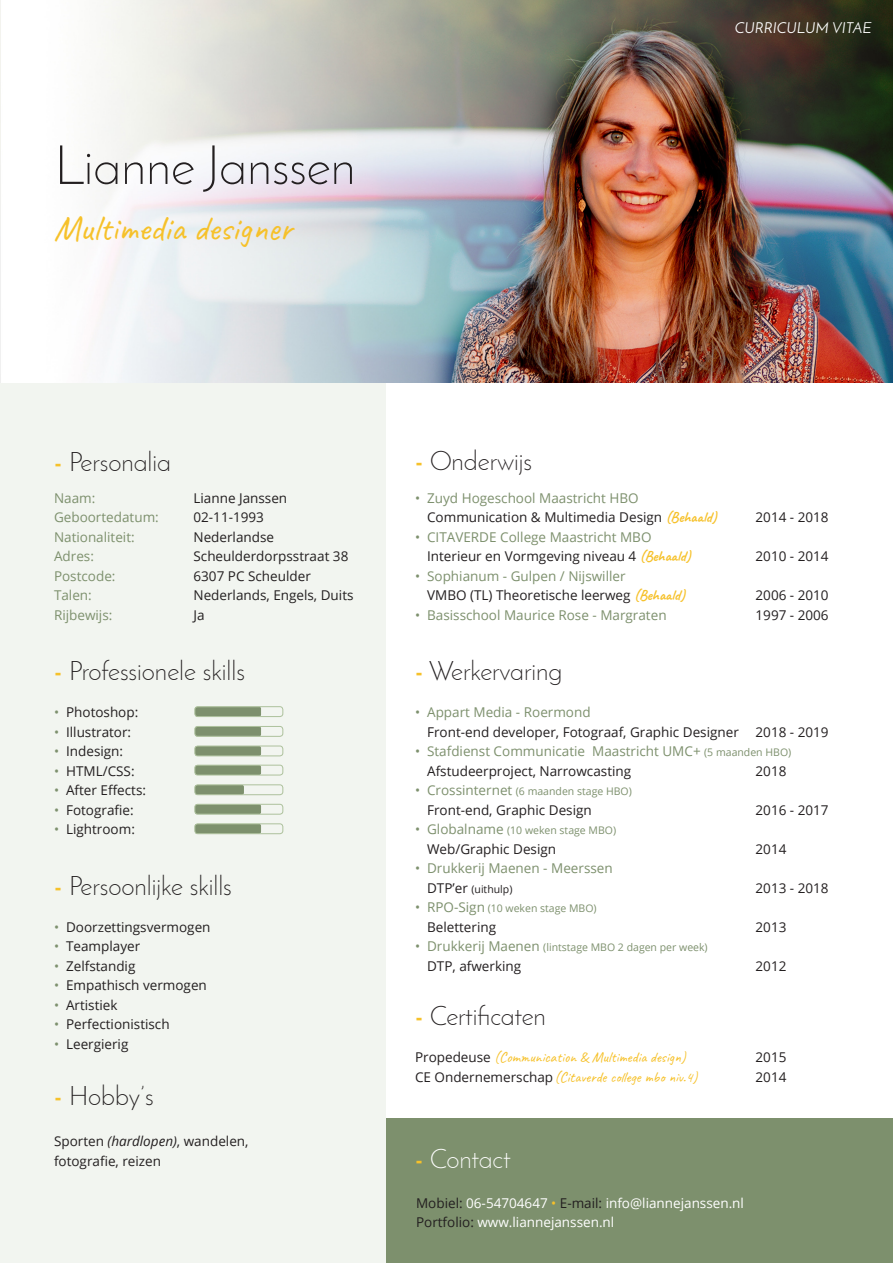
<style>
.page{position:relative;width:893px;height:1263px;background:#fff}
.page>*{position:absolute;margin:0;border:0;box-sizing:border-box;transform-origin:0 0}
.t1{font:300 54.45px "Josefin Sans";color:#231f20}
.t2{font:36px "Caveat";color:#f6c12a}
.t3{font:300 27px "Josefin Sans";color:#231f20}
.t4{font:300 27px "Josefin Sans";color:#fff}
.t5{font:15px "Caveat";color:#f6c12a}
.t6{font:15px "Josefin Sans";color:#fff}
.t7{font:13.5px/19.5px "Open Sans";color:#231f20}
.t8{font:13.5px/19.5px "Open Sans";color:#7d906d}
.t9{font:13.5px "Open Sans";color:#fff}
.t10{font:10.5px "Open Sans";color:#7d906d}
.t11{font:10.5px "Open Sans";color:#231f20}
.s1{font-weight:700;color:#f6c12a}
.s2{color:#7d906d}
.s3{font-family:"Caveat";font-weight:700;font-size:15px;color:#f6c12a}
.s4{color:#231f20}
.s5{font-style:italic}
.s6{font-size:10.5px}
.s7{font-size:13.5px}
.s8{font-family:"Open Sans";font-size:13.5px;color:#231f20}
.s9{color:#f6c12a}
</style>
<div class="page">
<div style="left:386px;top:1119px;width:507px;height:144px;background:#7d906d"></div>
<div style="left:0;top:373px;width:386px;height:890px;background:#f2f5f0"></div>
<img style="left:0;top:0;width:893px;height:383px">
<div style="left:195px;top:707px;width:66px;height:9px;background:#7d906d;border-radius:2px"></div>
<div style="left:195px;top:707px;width:66px;height:9px;border:1px solid #7d906d;border-radius:2px"></div>
<div style="left:195px;top:727px;width:66px;height:9px;background:#7d906d;border-radius:2px"></div>
<div style="left:195px;top:727px;width:66px;height:9px;border:1px solid #7d906d;border-radius:2px"></div>
<div style="left:195px;top:706px;width:88px;height:11px;border:1px solid #adc19c;border-radius:3px"></div>
<div style="left:195px;top:726px;width:88px;height:10px;border:1px solid #adc19c;border-radius:3px"></div>
<div style="left:195px;top:746px;width:66px;height:9px;background:#7d906d;border-radius:2px"></div>
<div style="left:195px;top:746px;width:66px;height:10px;border:1px solid #7d906d;border-radius:2px"></div>
<div style="left:195px;top:746px;width:88px;height:10px;border:1px solid #adc19c;border-radius:3px"></div>
<div style="left:195px;top:766px;width:66px;height:8px;background:#7d906d;border-radius:2px"></div>
<div style="left:195px;top:765px;width:66px;height:10px;border:1px solid #7d906d;border-radius:2px"></div>
<div style="left:195px;top:765px;width:88px;height:10px;border:1px solid #adc19c;border-radius:3px"></div>
<div style="left:195px;top:785px;width:48px;height:9px;background:#7d906d;border-radius:2px"></div>
<div style="left:195px;top:785px;width:49px;height:9px;border:1px solid #7d906d;border-radius:2px"></div>
<div style="left:195px;top:785px;width:88px;height:10px;border:1px solid #adc19c;border-radius:3px"></div>
<div style="left:195px;top:805px;width:66px;height:9px;background:#7d906d;border-radius:2px"></div>
<div style="left:195px;top:804px;width:66px;height:10px;border:1px solid #7d906d;border-radius:2px"></div>
<div style="left:195px;top:804px;width:88px;height:10px;border:1px solid #adc19c;border-radius:3px"></div>
<div style="left:195px;top:824px;width:66px;height:9px;background:#7d906d;border-radius:2px"></div>
<div style="left:195px;top:824px;width:66px;height:9px;border:1px solid #7d906d;border-radius:2px"></div>
<div style="left:195px;top:824px;width:88px;height:10px;border:1px solid #adc19c;border-radius:3px"></div>
<p class="t1" style="left:54px;top:133px;width:303px">Lianne Janssen</p>
<p class="t2" style="left:54px;top:205px;width:240px">Multimedia designer</p>
<p class="t3" style="left:54px;top:445px;width:119px"><span class="s1">-</span> Personalia</p>
<p class="t3" style="left:415px;top:445px;width:119px"><span class="s1">-</span> Onderwijs</p>
<p class="t6" style="left:735px;top:18px;width:139px">CURRICULUM VITAE</p>
<p class="t8" style="left:54px;top:488px;width:43px">Naam:</p>
<p class="t7" style="left:194px;top:488px;width:95px">Lianne Janssen</p>
<p class="t8" style="left:54px;top:507px;width:106px">Geboortedatum:</p>
<p class="t7" style="left:194px;top:507px;width:72px">02-11-1993</p>
<p class="t8" style="left:54px;top:527px;width:82px">Nationaliteit:</p>
<p class="t7" style="left:194px;top:527px;width:82px">Nederlandse</p>
<p class="t8" style="left:54px;top:546px;width:41px">Adres:</p>
<p class="t7" style="left:194px;top:546px;width:156px">Scheulderdorpsstraat 38</p>
<p class="t8" style="left:54px;top:566px;width:63px">Postcode:</p>
<p class="t7" style="left:194px;top:566px;width:119px">6307 PC Scheulder</p>
<p class="t8" style="left:54px;top:585px;width:39px">Talen:</p>
<p class="t7" style="left:193px;top:585px;width:162px">Nederlands, Engels, Duits</p>
<p class="t8" style="left:54px;top:605px;width:60px">Rijbewijs:</p>
<p class="t7" style="left:194px;top:605px;width:13px">Ja</p>
<p class="t7" style="left:427px;top:488px;width:291px;text-indent:-12px"><span class="s2">• Zuyd Hogeschool Maastricht HBO<br></span>Communication &amp; Multimedia Design <span class="s3">(Behaald)</span></p>
<p class="t8" style="left:427px;top:527px;width:265px;text-indent:-12px">• CITAVERDE College Maastricht MBO<br><span class="s4">Interieur en Vormgeving niveau 4</span> <span class="s3">(Behaald)</span></p>
<p class="t8" style="left:427px;top:566px;width:259px;text-indent:-12px">• Sophianum - Gulpen / Nijswiller<br><span class="s4">VMBO (TL) Theoretische leerweg</span> <span class="s3">(Behaald)</span></p>
<p class="t7" style="left:755px;top:507px;width:75px">2014 - 2018</p>
<p class="t7" style="left:755px;top:546px;width:75px">2010 - 2014</p>
<p class="t7" style="left:755px;top:585px;width:75px">2006 - 2010</p>
<p class="t8" style="left:415px;top:605px;width:253px">• Basisschool Maurice Rose - Margraten</p>
<p class="t7" style="left:755px;top:605px;width:75px">1997 - 2006</p>
<p class="t3" style="left:54px;top:654px;width:192px"><span class="s1">-</span> Professionele skills</p>
<p class="t3" style="left:415px;top:654px;width:149px"><span class="s1">-</span> Werkervaring</p>
<p class="t7" style="left:54px;top:702px;width:86px"><span class="s2">•</span> Photoshop:</p>
<p class="t7" style="left:54px;top:722px;width:79px"><span class="s2">•</span> Illustrator:</p>
<p class="t7" style="left:54px;top:741px;width:71px"><span class="s2">•</span> Indesign:</p>
<p class="t7" style="left:54px;top:761px;width:82px"><span class="s2">•</span> HTML/CSS:</p>
<p class="t7" style="left:54px;top:780px;width:94px"><span class="s2">•</span> After Effects:</p>
<p class="t7" style="left:54px;top:800px;width:81px"><span class="s2">•</span> Fotografie:</p>
<p class="t7" style="left:54px;top:819px;width:82px"><span class="s2">•</span> Lightroom:</p>
<p class="t3" style="left:54px;top:869px;width:179px"><span class="s1">-</span> Persoonlijke skills</p>
<p class="t7" style="left:54px;top:917px;width:158px"><span class="s2">•</span> Doorzettingsvermogen</p>
<p class="t7" style="left:54px;top:936px;width:88px"><span class="s2">•</span> Teamplayer</p>
<p class="t7" style="left:54px;top:956px;width:83px"><span class="s2">•</span> Zelfstandig</p>
<p class="t7" style="left:54px;top:975px;width:154px"><span class="s2">•</span> Empathisch vermogen</p>
<p class="t7" style="left:54px;top:995px;width:65px"><span class="s2">•</span> Artistiek</p>
<p class="t7" style="left:54px;top:1014px;width:117px"><span class="s2">•</span> Perfectionistisch</p>
<p class="t7" style="left:54px;top:1034px;width:76px"><span class="s2">•</span> Leergierig</p>
<p class="t3" style="left:54px;top:1079px;width:101px"><span class="s1">-</span> Hobby’s</p>
<p class="t7" style="left:54px;top:1131px;width:196px">Sporten <span class="s5">(hardlopen)</span>, wandelen,</p>
<p class="t7" style="left:54px;top:1151px;width:109px">fotografie, reizen</p>
<p class="t7" style="left:427px;top:702px;width:403px;text-indent:-12px"><span class="s2">• Appart Media - Roermond<br></span>Front-end developer, Fotograaf, Graphic Designer 2018 - 2019</p>
<p class="t8" style="left:427px;top:741px;width:366px;text-indent:-12px">• Stafdienst Communicatie Maastricht UMC+ <span class="s6">(5 maanden HBO)<br></span><span class="s4">Afstudeerproject, Narrowcasting</span></p>
<p class="t7" style="left:755px;top:761px;width:32px">2018</p>
<p class="t10" style="left:415px;top:784px;width:218px"><span class="s7">• Crossinternet</span> (6 maanden stage HBO)</p>
<p class="t7" style="left:427px;top:800px;width:166px">Front-end, Graphic Design</p>
<p class="t7" style="left:755px;top:800px;width:75px">2016 - 2017</p>
<p class="t10" style="left:415px;top:823px;width:203px"><span class="s7">• Globalname</span> (10 weken stage MBO)</p>
<p class="t7" style="left:427px;top:839px;width:131px">Web/Graphic Design</p>
<p class="t7" style="left:755px;top:839px;width:32px">2014</p>
<p class="t8" style="left:415px;top:858px;width:199px">• Drukkerij Maenen - Meerssen</p>
<p class="t11" style="left:427px;top:881px;width:87px"><span class="s7">DTP’er</span> (uithulp)</p>
<p class="t7" style="left:755px;top:878px;width:75px">2013 - 2018</p>
<p class="t10" style="left:415px;top:901px;width:183px"><span class="s7">• RPO-Sign</span> (10 weken stage MBO)</p>
<p class="t7" style="left:427px;top:917px;width:71px">Belettering</p>
<p class="t7" style="left:755px;top:917px;width:32px">2013</p>
<p class="t10" style="left:415px;top:940px;width:294px"><span class="s7">• Drukkerij Maenen</span> (lintstage MBO 2 dagen per week)</p>
<p class="t7" style="left:427px;top:956px;width:96px">DTP, afwerking</p>
<p class="t7" style="left:755px;top:956px;width:32px">2012</p>
<p class="t3" style="left:415px;top:1000px;width:132px"><span class="s1">-</span> Certificaten</p>
<p class="t5" style="left:415px;top:1048px;width:272px"><span class="s8">Propedeuse</span> (Communication &amp; Multimedia design)</p>
<p class="t7" style="left:755px;top:1047px;width:32px">2015</p>
<p class="t5" style="left:415px;top:1067px;width:284px"><span class="s8">CE Ondernemerschap</span>(Citaverde college mbo niv.4)</p>
<p class="t7" style="left:755px;top:1067px;width:32px">2014</p>
<p class="t4" style="left:415px;top:1143px;width:97px"><span class="s1">-</span> Contact</p>
<p class="t9" style="left:416px;top:1193px;width:329px"><span class="s4">Mobiel:</span> 06-54704647 <span class="s9">•</span> <span class="s4">E-mail:</span> info@liannejanssen.nl</p>
<p class="t9" style="left:416px;top:1213px;width:200px"><span class="s4">Portfolio:</span> www.liannejanssen.nl</p>
</div>
